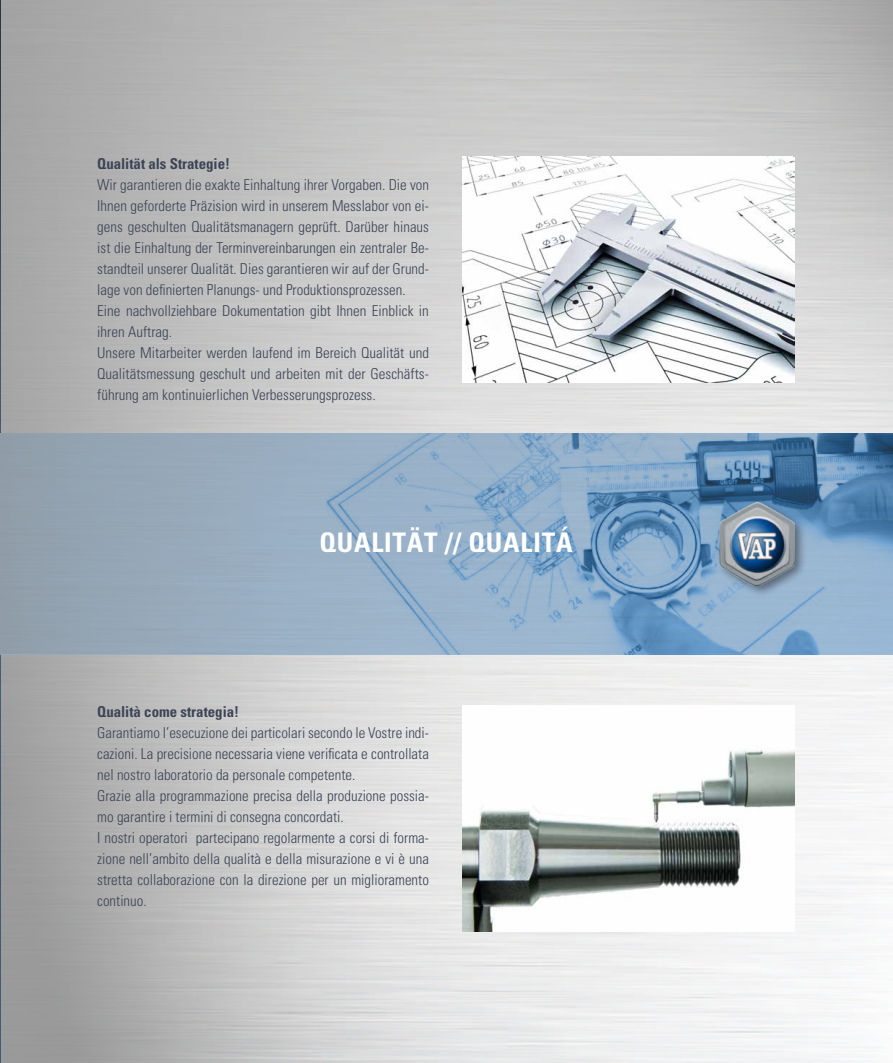
<style>
.page{position:relative;width:893px;height:1063px;background:#fff}
.page>*{position:absolute;margin:0;border:0;box-sizing:border-box;transform-origin:0 0}
.t1{font:700 condensed 27px "Univers";letter-spacing:.03em;color:#fff}
.t2{font:300 condensed 15px/21px "Univers";color:#3c4455}
.t3{font:700 condensed 15px "Univers";color:#3c4455}
</style>
<div class="page">
<img style="left:1px;top:0;width:892px;height:1063px">
<hr style="left:0;top:0;width:1px;height:1063px;background:#0055a1">
<div style="left:1px;top:433px;width:892px;height:221px;background:#93a4b2"></div>
<img style="left:176px;top:433px;width:717px;height:221px">
<div style="left:716px;top:498px;width:91px;height:99px;background:#1a171c;opacity:.5"></div>
<img style="left:720px;top:502px;width:75px;height:84px">
<img style="left:463px;top:157px;width:332px;height:225px">
<img style="left:463px;top:705px;width:332px;height:226px">
<p class="t3" style="left:97px;top:154px;width:134px">Qualität als Strategie!</p>
<p class="t2" style="left:97px;top:174px;width:333px">Wir garantieren die exakte Einhaltung ihrer Vorgaben. Die von Ihnen geforderte Präzision wird in unserem Messlabor von ei&shy;gens geschulten Qualitätsmanagern geprüft. Darüber hinaus ist die Einhaltung der Terminvereinbarungen ein zentraler Be&shy;standteil unserer Qualität. Dies garantieren wir auf der Grund&shy;lage von definierten Planungs- und Produktionsprozessen.<br>Eine nachvollziehbare Dokumentation gibt Ihnen Einblick in ihren Auftrag.<br>Unsere Mitarbeiter werden laufend im Bereich Qualität und Qualitätsmessung geschult und arbeiten mit der Geschäfts&shy;führung am kontinuierlichen Verbesserungsprozess.</p>
<h1 class="t1" style="left:319px;top:525px;width:255px">QUALITÄT // QUALITÁ</h1>
<p class="t3" style="left:97px;top:703px;width:143px">Qualità come strategia!</p>
<p class="t2" style="left:97px;top:723px;width:333px">Garantiamo l’esecuzione dei particolari secondo le Vostre indi&shy;cazioni. La precisione necessaria viene verificata e controllata nel nostro laboratorio da personale competente.<br>Grazie alla programmazione precisa della produzione possia&shy;mo garantire i termini di consegna concordati.<br>I nostri operatori partecipano regolarmente a corsi di forma&shy;zione nell’ambito della qualità e della misurazione e vi è una stretta collaborazione con la direzione per un miglioramento continuo.</p>
</div>
